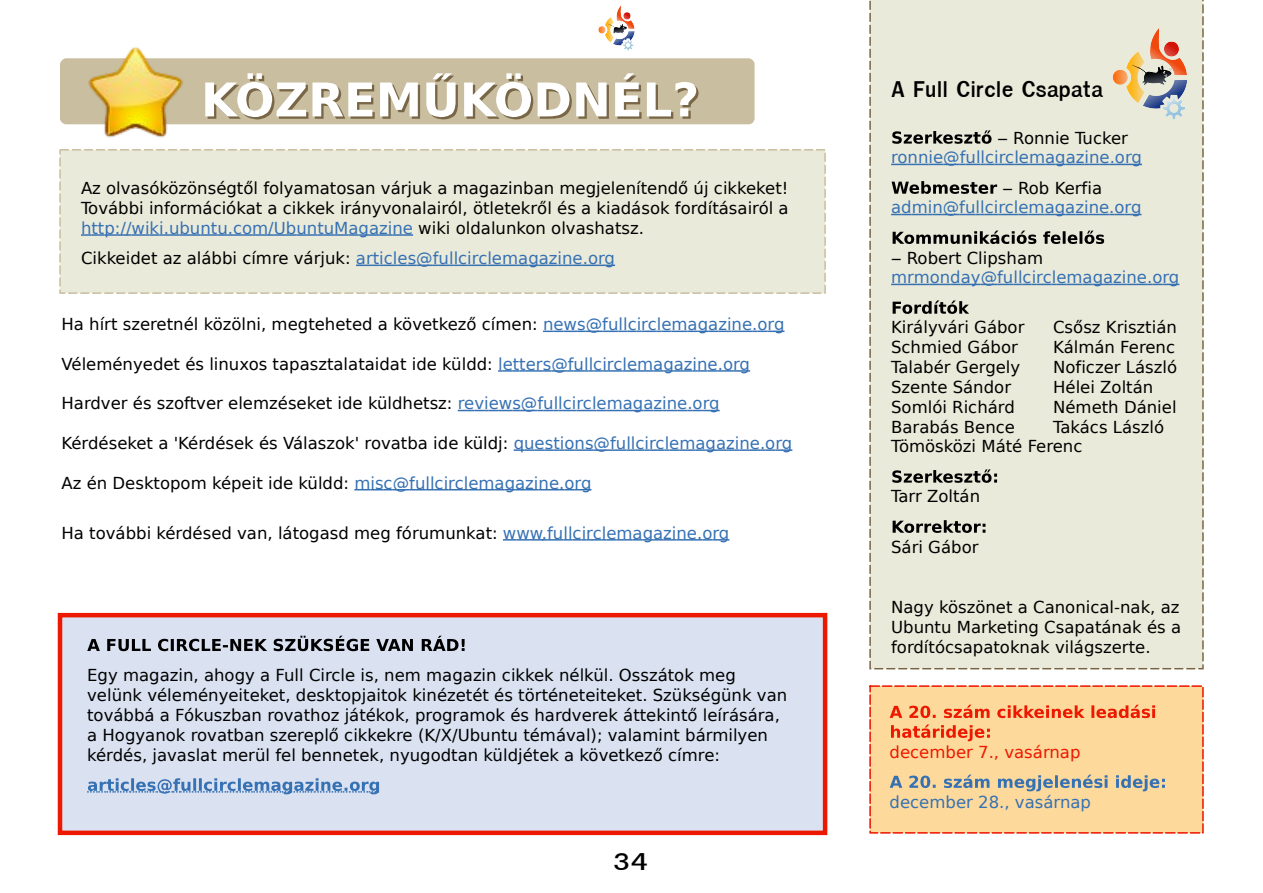
<style>
.page{position:relative;width:1263px;height:893px;background:#fff}
.page>*{position:absolute;margin:0;border:0;box-sizing:border-box;transform-origin:0 0}
.t1{font:700 24px "Garuda";color:#000}
.t2{font:700 22.5px "Garuda";color:#000}
.t3{font:16.5px/19.8px "DejaVu Sans";color:#000;text-align:justify}
.t4{font:16.5px "DejaVu Sans";color:#3671b3}
.t5{font:16.5px "DejaVu Sans";color:#ed1800}
.s1{color:#3671b3}
.s2{color:#000}
</style>
<div class="page">
<img style="left:598px;top:5px;width:37px;height:46px">
<div style="left:60px;top:58px;width:694px;height:66px;background:#c9bea0"></div>
<div style="left:60px;top:150px;width:765px;height:143px;background:#eaeada"></div>
<div style="left:59px;top:149px;width:767px;height:145px;border:2px dashed #c9bea0"></div>
<svg style="left:205px;top:73px;width:215px;height:46px"></svg>
<svg style="left:426px;top:73px;width:32px;height:46px"></svg>
<svg style="left:464px;top:73px;width:145px;height:46px"></svg>
<svg style="left:615px;top:73px;width:26px;height:46px"></svg>
<svg style="left:647px;top:82px;width:51px;height:37px"></svg>
<svg style="left:81px;top:234px;width:332px;height:2px"></svg>
<svg style="left:356px;top:265px;width:259px;height:1px"></svg>
<div style="left:869px;top:0;width:335px;height:669px;background:#eaeada"></div>
<svg style="left:892px;top:130px;width:99px;height:14px"></svg>
<svg style="left:891px;top:164px;width:251px;height:1px"></svg>
<svg style="left:891px;top:181px;width:106px;height:13px"></svg>
<svg style="left:891px;top:214px;width:250px;height:1px"></svg>
<svg style="left:893px;top:231px;width:143px;height:13px;background:#87877e"></svg>
<svg style="left:1043px;top:231px;width:61px;height:13px"></svg>
<svg style="left:891px;top:284px;width:288px;height:1px"></svg>
<svg style="left:893px;top:300px;width:76px;height:14px"></svg>
<svg style="left:892px;top:469px;width:105px;height:14px"></svg>
<svg style="left:893px;top:520px;width:92px;height:13px"></svg>
<svg style="left:543px;top:331px;width:241px;height:1px"></svg>
<svg style="left:498px;top:370px;width:252px;height:2px"></svg>
<svg style="left:458px;top:410px;width:262px;height:1px"></svg>
<svg style="left:514px;top:449px;width:278px;height:2px"></svg>
<svg style="left:354px;top:489px;width:237px;height:1px"></svg>
<svg style="left:503px;top:539px;width:226px;height:2px"></svg>
<div style="left:870px;top:686px;width:333px;height:147px;background:#fdd99b"></div>
<div style="left:869px;top:685px;width:335px;height:149px;border:2px dashed #ed1800"></div>
<svg style="left:890px;top:706px;width:12px;height:12px"></svg>
<svg style="left:909px;top:706px;width:27px;height:12px"></svg>
<svg style="left:944px;top:705px;width:45px;height:13px"></svg>
<svg style="left:997px;top:705px;width:87px;height:13px"></svg>
<svg style="left:1091px;top:705px;width:64px;height:13px"></svg>
<svg style="left:891px;top:724px;width:99px;height:17px"></svg>
<svg style="left:890px;top:776px;width:12px;height:12px"></svg>
<svg style="left:909px;top:776px;width:27px;height:12px"></svg>
<svg style="left:944px;top:775px;width:45px;height:13px"></svg>
<svg style="left:998px;top:775px;width:109px;height:16px"></svg>
<svg style="left:1116px;top:775px;width:49px;height:16px"></svg>
<img style="left:1110px;top:25px;width:79px;height:96px">
<img style="left:87px;top:47px;width:96px;height:91px">
<div style="left:60px;top:615px;width:765px;height:218px;background:#dae2f1"></div>
<div style="left:58px;top:613px;width:769px;height:222px;border:4px solid #ed1800"></div>
<svg style="left:87px;top:639px;width:13px;height:12px"></svg>
<svg style="left:107px;top:639px;width:44px;height:12px"></svg>
<svg style="left:158px;top:639px;width:109px;height:12px"></svg>
<svg style="left:274px;top:636px;width:95px;height:15px"></svg>
<svg style="left:376px;top:639px;width:37px;height:12px"></svg>
<svg style="left:422px;top:636px;width:43px;height:15px"></svg>
<svg style="left:87px;top:778px;width:293px;height:16px"></svg>
<p class="t3" style="left:81px;top:179px;width:709px">Az olvasóközönségtől folyamatosan várjuk a magazinban megjelenítendő új cikkeket!<br>További információkat a cikkek irányvonalairól, ötletekről és a kiadások fordításairól a <span class="s1">http://wiki.ubuntu.com/UbuntuMagazine</span> wiki oldalunkon olvashatsz.</p>
<p class="t4" style="left:81px;top:249px;width:535px"><span class="s2">Cikkeidet az alábbi címre várjuk:</span> articles@fullcirclemagazine.org</p>
<p class="t3" style="left:62px;top:315px;width:724px">Ha hírt szeretnél közölni, megteheted a következő címen: <span class="s1">news@fullcirclemagazine.org</span></p>
<p class="t3" style="left:62px;top:354px;width:690px">Véleményedet és linuxos tapasztalataidat ide küldd: <span class="s1">letters@fullcirclemagazine.org</span></p>
<p class="t3" style="left:62px;top:394px;width:660px">Hardver és szoftver elemzéseket ide küldhetsz: <span class="s1">reviews@fullcirclemagazine.org</span></p>
<p class="t3" style="left:62px;top:433px;width:732px">Kérdéseket a 'Kérdések és Válaszok' rovatba ide küldj: <span class="s1">questions@fullcirclemagazine.org</span></p>
<p class="t3" style="left:62px;top:473px;width:531px">Az én Desktopom képeit ide küldd: <span class="s1">misc@fullcirclemagazine.org</span></p>
<p class="t3" style="left:62px;top:523px;width:669px">Ha további kérdésed van, látogasd meg fórumunkat: <span class="s1">www.fullcirclemagazine.org</span></p>
<p class="t3" style="left:87px;top:666px;width:701px;text-align:left">Egy magazin, ahogy a Full Circle is, nem magazin cikkek nélkül. Osszátok meg velünk véleményeiteket, desktopjaitok kinézetét és történeteiteket. Szükségünk van továbbá a Fókuszban rovathoz játékok, programok és hardverek áttekintő leírására, a Hogyanok rovatban szereplő cikkekre (K/X/Ubuntu témával); valamint bármilyen kérdés, javaslat merül fel bennetek, nyugodtan küldjétek a következő címre:</p>
<h1 class="t1" style="left:612px;top:848px;width:36px">34</h1>
<h2 class="t2" style="left:891px;top:76px;width:214px">A Full Circle Csapata</h2>
<p class="t3" style="left:997px;top:128px;width:132px">‒ Ronnie Tucker</p>
<p class="t4" style="left:891px;top:148px;width:252px">ronnie@fullcirclemagazine.org</p>
<p class="t3" style="left:1002px;top:178px;width:101px">‒ Rob Kerfia</p>
<p class="t4" style="left:891px;top:198px;width:252px">admin@fullcirclemagazine.org</p>
<p class="t3" style="left:891px;top:248px;width:154px">‒ Robert Clipsham</p>
<p class="t4" style="left:891px;top:268px;width:290px">mrmonday@fullcirclemagazine.org</p>
<p class="t3" style="left:891px;top:318px;width:135px">Királyvári Gábor</p>
<p class="t3" style="left:1053px;top:318px;width:125px">Csősz Krisztián</p>
<p class="t3" style="left:891px;top:338px;width:128px">Schmied Gábor</p>
<p class="t3" style="left:1053px;top:338px;width:123px">Kálmán Ferenc</p>
<p class="t3" style="left:891px;top:357px;width:131px">Talabér Gergely</p>
<p class="t3" style="left:1053px;top:357px;width:125px">Noficzer László</p>
<p class="t3" style="left:891px;top:377px;width:122px">Szente Sándor</p>
<p class="t3" style="left:1053px;top:377px;width:102px">Hélei Zoltán</p>
<p class="t3" style="left:891px;top:397px;width:125px">Somlói Richárd</p>
<p class="t3" style="left:1053px;top:397px;width:125px">Németh Dániel</p>
<p class="t3" style="left:891px;top:417px;width:125px">Barabás Bence</p>
<p class="t3" style="left:891px;top:417px;width:274px;text-indent:162px">Takács László<br>Tömösközi Máté Ferenc</p>
<p class="t3" style="left:891px;top:487px;width:90px">Tarr Zoltán</p>
<p class="t3" style="left:891px;top:537px;width:89px">Sári Gábor</p>
<p class="t3" style="left:891px;top:597px;width:291px">Nagy köszönet a Canonical-nak, az Ubuntu Marketing Csapatának és a fordítócsapatoknak világszerte.</p>
<p class="t5" style="left:889px;top:742px;width:192px">december 7., vasárnap</p>
<p class="t4" style="left:889px;top:792px;width:203px">december 28., vasárnap</p>
</div>
